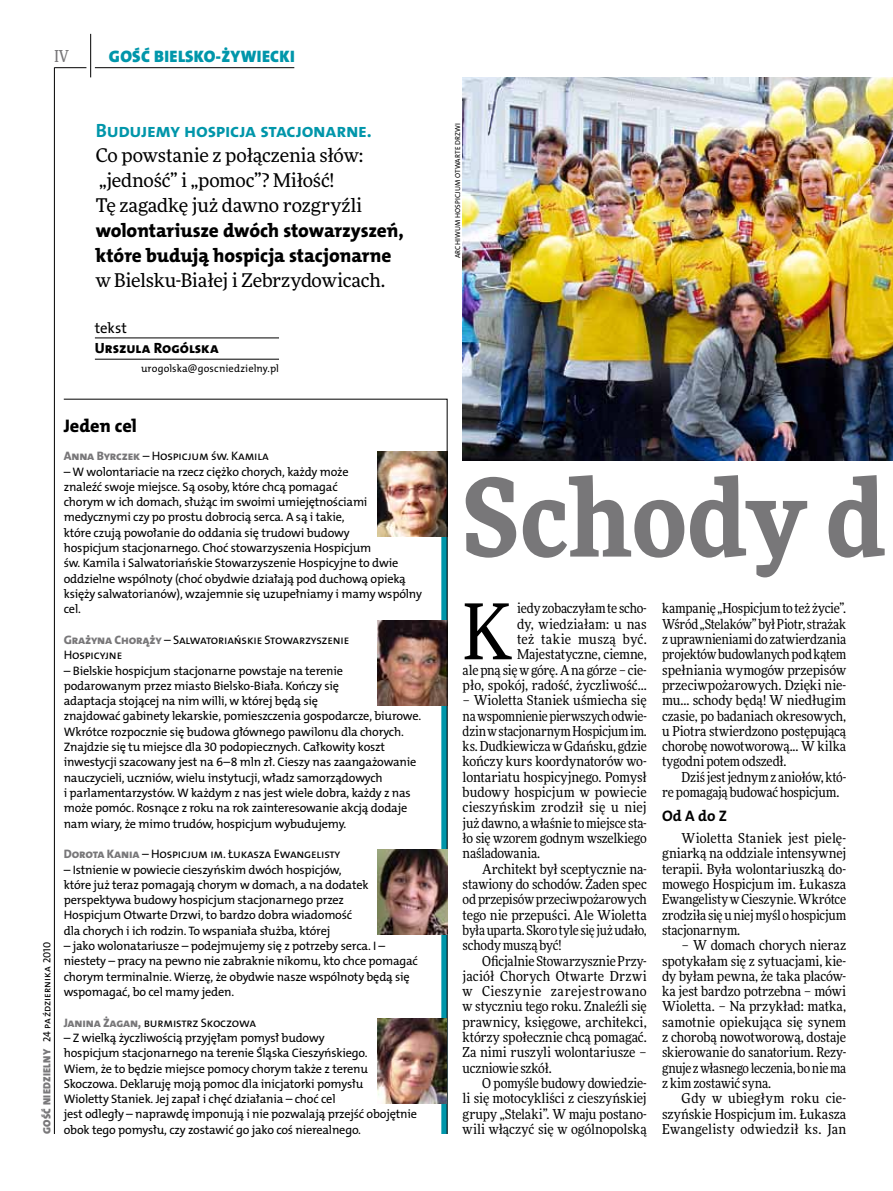
<style>
.page{position:relative;width:893px;height:1191px;background:#fff}
.page>*{position:absolute;margin:0;border:0;box-sizing:border-box;transform-origin:0 0}
.t1{font:900 108px "Freeday Narrow";letter-spacing:.01em;color:#787779}
.t2{font:76.95px "Freeday Narrow News";color:#000}
.t3{font:19.35px/24.9px "The Mix HP8 Ex Bld";letter-spacing:-.005em;color:#000}
.t4{font:19.35px "The Mix HP7 Bld";letter-spacing:-.015em;color:#0096aa}
.t5{font:18.9px/24.9px "Freeday News";letter-spacing:-.01em;color:#000}
.t6{font:18.3px "The Mix HP8 Ex Bld";color:#000}
.t7{font:16.65px "The Mix HP9 Blk";letter-spacing:.02em;color:#0096aa}
.t8{font:500 16.5px "Freeday Narrow";color:#787779;scale:.9 1}
.t9{font:15.3px "The Mix HP7 Bld";color:#000}
.t10{font:14.85px "The Mix HP8 Ex Bld";color:#000}
.t11{font:14.85px "The Mix HP5 Plain";letter-spacing:-.005em;color:#000}
.t12{font:13.65px/15.3px "Freeday Narrow News";letter-spacing:-.01em;color:#000;text-align:justify}
.t13{font:12.3px/15.3px "The Mix HP5 Plain";letter-spacing:-.015em;color:#000}
.t14{font:10.5px "The Mix HP5 Plain";letter-spacing:.01em;color:#000}
.t15{font:7.2px "The Mix HP5 Plain";letter-spacing:.015em;color:#000}
.s1{font-family:"The Mix HP9 Blk";color:#787779}
.s2{font-family:"The Mix HP8 Ex Bld";color:#787779}
</style>
<div class="page">
<hr style="left:54px;top:67px;width:1px;height:1067px;background:#000">
<hr style="left:90px;top:34px;width:1px;height:43px;background:#000">
<hr style="left:54px;top:67px;width:32px;height:1px;background:#000">
<hr style="left:95px;top:67px;width:199px;height:1px;background:#000">
<img style="left:463px;top:77px;width:430px;height:383px">
<svg style="left:63px;top:399px;width:384px;height:735px"></svg>
<img style="left:378px;top:849px;width:69px;height:86px">
<img style="left:377px;top:1018px;width:70px;height:85px">
<hr style="left:95px;top:338px;width:184px;height:1px;background:#000">
<hr style="left:95px;top:359px;width:184px;height:1px;background:#000">
<h3 class="t8" style="left:54px;top:46px;width:17px">IV</h3>
<h3 class="t7" style="left:109px;top:46px;width:187px">GOŚĆ BIELSKO-ŻYWIECKI</h3>
<h3 class="t4" style="left:96px;top:118px;width:278px">Budujemy hospicja stacjonarne.</h3>
<h3 class="t5" style="left:96px;top:142px;width:269px">Co powstanie z połączenia słów: „jedność” i „pomoc”? Miłość!<br>Tę zagadkę już dawno rozgryźli</h3>
<h3 class="t3" style="left:96px;top:218px;width:310px">wolontariusze dwóch stowarzyszeń, które budują hospicja stacjonarne</h3>
<h3 class="t5" style="left:96px;top:267px;width:291px">w Bielsku-Białej i Zebrzydowicach.</h3>
<p class="t11" style="left:95px;top:318px;width:33px">tekst</p>
<p class="t10" style="left:95px;top:338px;width:125px">Urszula Rogólska</p>
<p class="t14" style="left:141px;top:362px;width:139px">urogolska@goscniedzielny.pl</p>
<p class="t14" style="left:40px;top:1134px;width:194px;rotate:-90deg"><span class="s1">GOŚĆ NIEDZIELNY</span> 24 października 2010</p>
<h3 class="t6" style="left:64px;top:414px;width:75px">Jeden cel</h3>
<p class="t13" style="left:64px;top:448px;width:207px"><span class="s2">Anna Byrczek</span> – Hospicjum św. Kamila</p>
<p class="t13" style="left:64px;top:464px;width:360px">– W wolontariacie na rzecz ciężko chorych, każdy może<br>znaleźć swoje miejsce. Są osoby, które chcą pomagać<br>chorym w ich domach, służąc im swoimi umiejętnościami medycznymi czy po prostu dobrocią serca. A są i takie,<br>które czują powołanie do oddania się trudowi budowy<br>hospicjum stacjonarnego. Choć stowarzyszenia Hospicjum<br>św. Kamila i Salwatoriańskie Stowarzyszenie Hospicyjne to dwie oddzielne wspólnoty (choć obydwie działają pod duchową opieką księży salwatorianów), wzajemnie się uzupełniamy i mamy wspólny cel.</p>
<p class="t13" style="left:64px;top:632px;width:287px"><span class="s2">Grażyna Chorąży</span> – Salwatoriańskie Stowarzyszenie<br>Hospicyjne</p>
<p class="t13" style="left:64px;top:663px;width:359px">– Bielskie hospicjum stacjonarne powstaje na terenie podarowanym przez miasto Bielsko-Biała. Kończy się<br>adaptacja stojącej na nim willi, w której będą się<br>znajdować gabinety lekarskie, pomieszczenia gospodarcze, biurowe.<br>Wkrótce rozpocznie się budowa głównego pawilonu dla chorych.<br>Znajdzie się tu miejsce dla 30 podopiecznych. Całkowity koszt inwestycji szacowany jest na 6–8 mln zł. Cieszy nas zaangażowanie nauczycieli, uczniów, wielu instytucji, władz samorządowych<br>i parlamentarzystów. W każdym z nas jest wiele dobra, każdy z nas może pomóc. Rosnące z roku na rok zainteresowanie akcją dodaje nam wiary, że mimo trudów, hospicjum wybudujemy.</p>
<p class="t13" style="left:64px;top:846px;width:278px"><span class="s2">Dorota Kania</span> – Hospicjum im. Łukasza Ewangelisty</p>
<p class="t13" style="left:64px;top:862px;width:306px">– I stnienie w powiecie cieszyńskim dwóch hospicjów, które już teraz pomagają chorym w domach, a na dodatek perspektywa budowy hospicjum stacjonarnego przez Hospicjum Otwarte Drzwi, to bardzo dobra wiadomość dla chorych i ich rodzin. To wspaniała służba, której</p>
<p class="t13" style="left:64px;top:938px;width:356px">– jako wolonatariusze – podejmujemy się z potrzeby serca. I – niestety – pracy na pewno nie zabraknie nikomu, kto chce pomagać chorym terminalnie. Wierzę, że obydwie nasze wspólnoty będą się wspomagać, bo cel mamy jeden.</p>
<p class="t13" style="left:64px;top:1015px;width:194px"><span class="s2">Janina Żagan,</span> burmistrz Skoczowa</p>
<p class="t13" style="left:64px;top:1030px;width:355px">– Z wielką życzliwością przyjęłam pomysł budowy<br>hospicjum stacjonarnego na terenie Śląska Cieszyńskiego.<br>Wiem, że to będzie miejsce pomocy chorym także z terenu Skoczowa. Deklaruję moją pomoc dla inicjatorki pomysłu<br>Wioletty Staniek. Jej zapał i chęć działania – choć cel<br>jest odległy – naprawdę imponują i nie pozwalają przejść obojętnie obok tego pomysłu, czy zostawić go jako coś nierealnego.</p>
<p class="t15" style="left:453px;top:258px;width:136px;rotate:-90deg">Archiwum Hospicjum Otwarte Drzwi</p>
<h1 class="t1" style="left:463px;top:447px;width:423px">Schody d</h1>
<p class="t12" style="left:463px;top:600px;width:186px;text-align:right">iedy zobaczyłam te scho-<br>dy, wiedziałam: u nas<br>też takie muszą być.<br>Majestatyczne, ciemne,<br>ale pną się w górę. A na górze – cie&shy;pło, spokój, radość, życzliwość...</p>
<p class="t12" style="left:463px;top:692px;width:186px">– Wioletta Staniek uśmiecha się na wspomnienie pierwszych odwie&shy;dzin w stacjonarnym Hospicjum im. ks. Dudkiewicza w Gdańsku, gdzie kończy kurs koordynatorów wo&shy;lontariatu hospicyjnego. Pomysł budowy hospicjum w powiecie cieszyńskim zrodził się u niej już dawno, a właśnie to miejsce sta&shy;ło się wzorem godnym wszelkiego naśladowania.</p>
<p class="t12" style="left:463px;top:861px;width:186px;text-indent:20px">Architekt był sceptycznie na&shy;stawiony do schodów. Żaden spec od przepisów przeciwpożarowych tego nie przepuści. Ale Wioletta była uparta. Skoro tyle się już udało, schody muszą być!</p>
<p class="t12" style="left:463px;top:953px;width:186px;text-indent:20px">Oficjalnie Stowarzysznie Przy&shy;jaciół Chorych Otwarte Drzwi w Cieszynie zarejestrowano w styczniu tego roku. Znaleźli się prawnicy, księgowe, architekci, którzy społecznie chcą pomagać.<br>Za nimi ruszyli wolontariusze – uczniowie szkół.</p>
<p class="t12" style="left:463px;top:1075px;width:186px;text-indent:20px">O pomyśle budowy dowiedzie&shy;li się motocykliści z cieszyńskiej grupy „Stelaki”. W maju postano&shy;wili włączyć się w ogólnopolską</p>
<h2 class="t2" style="left:463px;top:584px;width:51px">K</h2>
<p class="t12" style="left:662px;top:600px;width:186px">kampanię „Hospicjum to też życie”.<br>Wśród „Stelaków” był Piotr, strażak z uprawnieniami do zatwierdzania projektów budowlanych pod kątem spełniania wymogów przepisów przeciwpożarowych. Dzięki nie&shy;mu... schody będą! W niedługim czasie, po badaniach okresowych, u Piotra stwierdzono postępującą chorobę nowotworową... W kilka tygodni potem odszedł.</p>
<p class="t12" style="left:662px;top:769px;width:186px;text-indent:20px">Dziś jest jednym z aniołów, któ&shy;re pomagają budować hospicjum.</p>
<p class="t9" style="left:662px;top:806px;width:66px">Od A do Z</p>
<p class="t12" style="left:662px;top:830px;width:186px;text-indent:20px">Wioletta Staniek jest pielę&shy;gniarką na oddziale intensywnej terapii. Była wolontariuszką do&shy;mowego Hospicjum im. Łukasza Ewangelisty w Cieszynie. Wkrótce zrodziła się u niej myśl o hospicjum stacjonarnym.</p>
<p class="t12" style="left:662px;top:937px;width:186px;text-indent:20px">– W domach chorych nieraz spotykałam się z sytuacjami, kie&shy;dy byłam pewna, że taka placów&shy;ka jest bardzo potrzebna – mówi Wioletta. – Na przykład: matka, samotnie opiekująca się synem z chorobą nowotworową, dostaje skierowanie do sanatorium. Rezy&shy;gnuje z własnego leczenia, bo nie ma z kim zostawić syna.</p>
<p class="t12" style="left:662px;top:1090px;width:186px;text-indent:20px">Gdy w ubiegłym roku cie&shy;szyńskie Hospicjum im. Łukasza Ewangelisty odwiedził ks. Jan</p>
</div>
